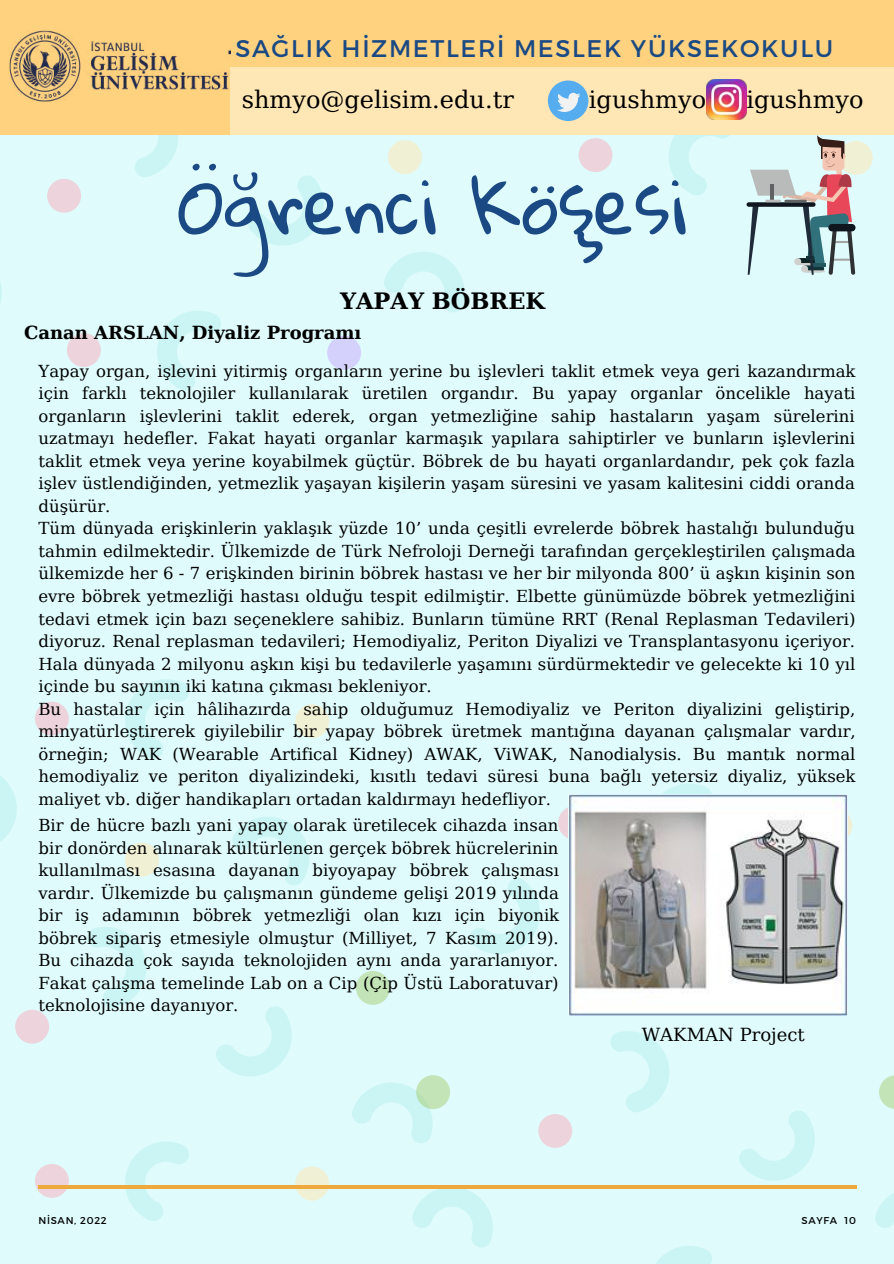
<style>
.page{position:relative;width:894px;height:1264px;background:#fff}
.page>*{position:absolute;margin:0;border:0;box-sizing:border-box;transform-origin:0 0}
.t1{font:73.95px "Gloria Hallelujah";color:#1a4984}
.t2{font:24px "DejaVu Serif";color:#000}
.t3{font:24px "Montserrat";letter-spacing:.07em;color:#1a4984}
.t4{font:700 22.5px "DejaVu Serif";color:#000}
.t5{font:700 18px "DejaVu Serif";color:#000}
.t6{font:18px "DejaVu Serif";color:#000}
.t7{font:16.5px/22.5px "DejaVu Serif";color:#000}
.t8{font:9.9px "Montserrat";letter-spacing:.07em;color:#000}
</style>
<div class="page">
<div style="left:0;top:0;width:893px;height:1263px;background:#e0fbfc"></div>
<div style="left:15px;top:1009px;width:34px;height:34px;background:#ecd3dc;border-radius:50%"></div>
<svg style="left:35px;top:1163px;width:34px;height:34px"></svg>
<div style="left:35px;top:701px;width:34px;height:34px;background:#ecd3dc;border-radius:50%"></div>
<div style="left:356px;top:970px;width:34px;height:34px;background:#c2e4b6;border-radius:50%"></div>
<div style="left:125px;top:842px;width:34px;height:34px;background:#f0f0d5;border-radius:50%"></div>
<svg style="left:295px;top:1166px;width:34px;height:34px"></svg>
<div style="left:295px;top:704px;width:34px;height:34px;background:#f0f0d5;border-radius:50%"></div>
<svg style="left:0;top:776px;width:17px;height:66px"></svg>
<svg style="left:216px;top:1006px;width:76px;height:70px"></svg>
<svg style="left:232px;top:817px;width:77px;height:68px"></svg>
<svg style="left:87px;top:927px;width:59px;height:81px"></svg>
<svg style="left:352px;top:1083px;width:81px;height:60px"></svg>
<svg style="left:123px;top:1142px;width:67px;height:78px"></svg>
<svg style="left:125px;top:679px;width:64px;height:80px"></svg>
<div style="left:538px;top:1113px;width:34px;height:34px;background:#ecd3dc;border-radius:50%"></div>
<div style="left:558px;top:805px;width:34px;height:34px;background:#ecd3dc;border-radius:50%"></div>
<svg style="left:879px;top:1075px;width:14px;height:34px"></svg>
<div style="left:416px;top:1075px;width:34px;height:34px;background:#c2e4b6;border-radius:50%"></div>
<svg style="left:818px;top:808px;width:34px;height:34px"></svg>
<svg style="left:470px;top:878px;width:70px;height:76px"></svg>
<svg style="left:739px;top:1111px;width:76px;height:70px"></svg>
<svg style="left:610px;top:1031px;width:59px;height:81px"></svg>
<svg style="left:875px;top:1193px;width:18px;height:35px"></svg>
<svg style="left:656px;top:1246px;width:56px;height:17px"></svg>
<svg style="left:412px;top:1188px;width:86px;height:60px"></svg>
<svg style="left:662px;top:783px;width:50px;height:11px"></svg>
<div style="left:47px;top:179px;width:34px;height:34px;background:#ecd3dc;border-radius:50%"></div>
<div style="left:67px;top:333px;width:34px;height:34px;background:#ecd3dc;border-radius:50%"></div>
<div style="left:388px;top:140px;width:34px;height:34px;background:#f0f0d5;border-radius:50%"></div>
<div style="left:327px;top:336px;width:34px;height:33px;background:#d5d1fd;border-radius:50%"></div>
<svg style="left:248px;top:175px;width:76px;height:71px"></svg>
<svg style="left:135px;top:135px;width:43px;height:42px"></svg>
<svg style="left:384px;top:252px;width:81px;height:60px"></svg>
<svg style="left:157px;top:311px;width:64px;height:79px"></svg>
<svg style="left:0;top:282px;width:2px;height:21px"></svg>
<div style="left:578px;top:138px;width:34px;height:34px;background:#ecd3dc;border-radius:50%"></div>
<div style="left:838px;top:141px;width:34px;height:34px;background:#f0f0d5;border-radius:50%"></div>
<svg style="left:669px;top:135px;width:61px;height:60px"></svg>
<div style="left:0;top:0;width:893px;height:68px;background:#ffd280"></div>
<svg style="left:38px;top:1184px;width:818px;height:4px;fill:#eea83c"></svg>
<div style="left:0;top:67px;width:893px;height:68px;background:#ffe7b5"></div>
<div style="left:547px;top:80px;width:41px;height:41px;background:#55acee;border-radius:50%"></div>
<svg style="left:557px;top:93px;width:23px;height:19px"></svg>
<img style="left:706px;top:79px;width:40px;height:41px">
<div style="left:0;top:67px;width:230px;height:68px;background:#ffd280"></div>
<svg style="left:747px;top:135px;width:108px;height:140px"></svg>
<img style="left:568px;top:794px;width:279px;height:221px">
<img style="left:9px;top:30px;width:221px;height:72px">
<h2 class="t3" style="left:235px;top:33px;width:599px">SAĞLIK HİZMETLERİ MESLEK YÜKSEKOKULU</h2>
<h2 class="t2" style="left:242px;top:85px;width:273px">shmyo@gelisim.edu.tr</h2>
<h2 class="t2" style="left:588px;top:85px;width:119px">igushmyo</h2>
<h2 class="t2" style="left:746px;top:85px;width:119px">igushmyo</h2>
<h1 class="t1" style="left:178px;top:166px;width:510px">Öğrenci Köşesi</h1>
<h3 class="t4" style="left:340px;top:288px;width:206px">YAPAY BÖBREK</h3>
<p class="t5" style="left:24px;top:322px;width:338px">Canan ARSLAN, Diyaliz Programı</p>
<p class="t7" style="left:38px;top:360px;width:818px">Yapay organ, işlevini yitirmiş organların yerine bu işlevleri taklit etmek veya geri kazandırmak için farklı teknolojiler kullanılarak üretilen organdır. Bu yapay organlar öncelikle hayati organların işlevlerini taklit ederek, organ yetmezliğine sahip hastaların yaşam sürelerini uzatmayı hedefler. Fakat hayati organlar karmaşık yapılara sahiptirler ve bunların işlevlerini taklit etmek veya yerine koyabilmek güçtür. Böbrek de bu hayati organlardandır, pek çok fazla işlev üstlendiğinden, yetmezlik yaşayan kişilerin yaşam süresini ve yasam kalitesini ciddi oranda düşürür.<br>Tüm dünyada erişkinlerin yaklaşık yüzde 10’ unda çeşitli evrelerde böbrek hastalığı bulunduğu tahmin edilmektedir. Ülkemizde de Türk Nefroloji Derneği tarafından gerçekleştirilen çalışmada ülkemizde her 6 - 7 erişkinden birinin böbrek hastası ve her bir milyonda 800’ ü aşkın kişinin son evre böbrek yetmezliği hastası olduğu tespit edilmiştir. Elbette günümüzde böbrek yetmezliğini tedavi etmek için bazı seçeneklere sahibiz. Bunların tümüne RRT (Renal Replasman Tedavileri) diyoruz. Renal replasman tedavileri; Hemodiyaliz, Periton Diyalizi ve Transplantasyonu içeriyor.<br>Hala dünyada 2 milyonu aşkın kişi bu tedavilerle yaşamını sürdürmektedir ve gelecekte ki 10 yıl içinde bu sayının iki katına çıkması bekleniyor.<br>Bu hastalar için hâlihazırda sahip olduğumuz Hemodiyaliz ve Periton diyalizini geliştirip, minyatürleştirerek giyilebilir bir yapay böbrek üretmek mantığına dayanan çalışmalar vardır, örneğin; WAK (Wearable Artifical Kidney) AWAK, ViWAK, Nanodialysis. Bu mantık normal hemodiyaliz ve periton diyalizindeki, kısıtlı tedavi süresi buna bağlı yetersiz diyaliz, yüksek maliyet vb. diğer handikapları ortadan kaldırmayı hedefliyor.</p>
<p class="t7" style="left:38px;top:814px;width:522px;text-align:justify">Bir de hücre bazlı yani yapay olarak üretilecek cihazda insan bir donörden alınarak kültürlenen gerçek böbrek hücrelerinin kullanılması esasına dayanan biyoyapay böbrek çalışması vardır. Ülkemizde bu çalışmanın gündeme gelişi 2019 yılında bir iş adamının böbrek yetmezliği olan kızı için biyonik böbrek sipariş etmesiyle olmuştur (Milliyet, 7 Kasım 2019).<br>Bu cihazda çok sayıda teknolojiden aynı anda yararlanıyor.<br>Fakat çalışma temelinde Lab on a Cip (Çip Üstü Laboratuvar) teknolojisine dayanıyor.</p>
<p class="t6" style="left:641px;top:1024px;width:164px">WAKMAN Project</p>
<p class="t8" style="left:38px;top:1214px;width:70px">NİSAN, 2022</p>
<p class="t8" style="left:801px;top:1214px;width:56px">SAYFA 10</p>
</div>
